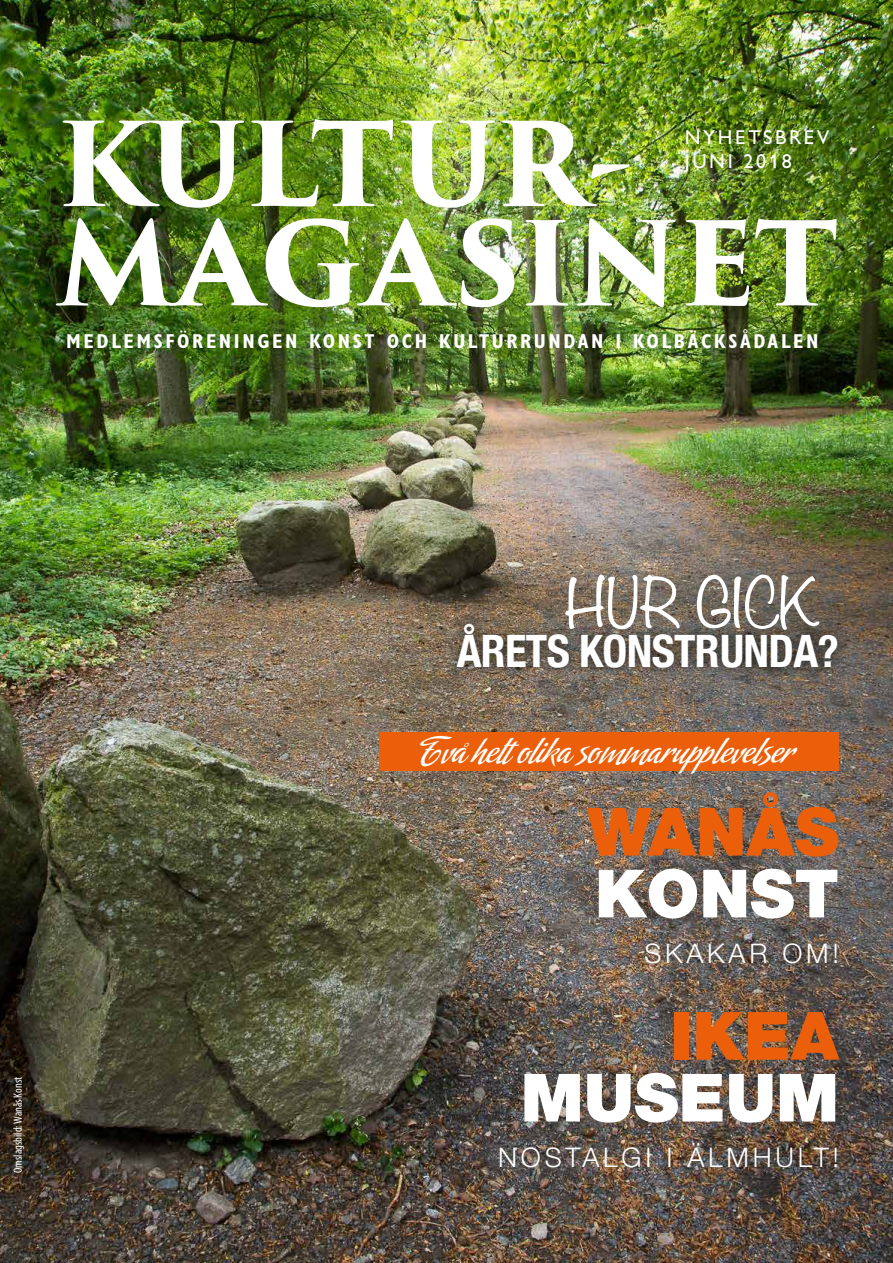
<style>
.page{position:relative;width:893px;height:1263px;background:#fff}
.page>*{position:absolute;margin:0;border:0;box-sizing:border-box;transform-origin:0 0}
.t1{font:700 113.4px/99.4px "Trajan Pro 3";letter-spacing:-.015em;color:#fff}
.t2{font:900 66.6px "Helvetica Neue LT Std";color:#fff}
.t3{font:900 66.6px "Helvetica Neue LT Std";color:#eb5f0a}
.t4{font:300 61.05px "Noteworthy";letter-spacing:-.015em;color:#fff}
.t5{font:700 condensed 44.7px "Helvetica Neue";letter-spacing:-.015em;color:#fff}
.t6{font:39.75px "Amorinda";color:#fff}
.t7{font:300 27px "Helvetica Neue LT Std";letter-spacing:.14em;color:#fff}
.t8{font:700 condensed 20.25px "Gill Sans MT Pro";letter-spacing:.13em;color:#fff}
.t9{font:500 20.25px/24.2px "Gill Sans MT Pro";letter-spacing:.13em;color:#fff}
.t10{font:condensed 12px "Myriad Pro";color:#fff}
</style>
<div class="page">
<img style="left:0;top:0;width:893px;height:1263px">
<div style="left:444px;top:611px;width:406px;height:69px;background:#000;opacity:.42"></div>
<div style="left:379px;top:732px;width:460px;height:38px;background:#eb5f0a"></div>
<h1 class="t1" style="left:56px;top:118px;width:784px">KULTUR-<br>MAGASINET</h1>
<p class="t8" style="left:66px;top:330px;width:754px">MEDLEMSFÖRENINGEN KONST OCH KULTURRUNDAN I KOLBÄCKSÅDALEN</p>
<p class="t9" style="left:685px;top:124px;width:146px">NYHETSBREV<br>JUNI 2018</p>
<p class="t10" style="left:11px;top:1173px;width:98px;rotate:-90deg">Omslagsbild: Wanås Konst</p>
<h3 class="t4" style="left:564px;top:550px;width:254px">HUR GICK</h3>
<h3 class="t5" style="left:457px;top:614px;width:384px">ÅRETS KONSTRUNDA?</h3>
<h3 class="t6" style="left:424px;top:729px;width:372px">Två helt olika sommarupplevelser</h3>
<h2 class="t3" style="left:587px;top:792px;width:253px">WANÅS</h2>
<h2 class="t2" style="left:595px;top:854px;width:246px">KONST</h2>
<h3 class="t7" style="left:644px;top:936px;width:196px">SKAKAR OM!</h3>
<h2 class="t3" style="left:670px;top:996px;width:171px">IKEA</h2>
<h2 class="t2" style="left:521px;top:1058px;width:320px">MUSEUM</h2>
<h3 class="t7" style="left:498px;top:1141px;width:342px">NOSTALGI I ÄLMHULT!</h3>
</div>
